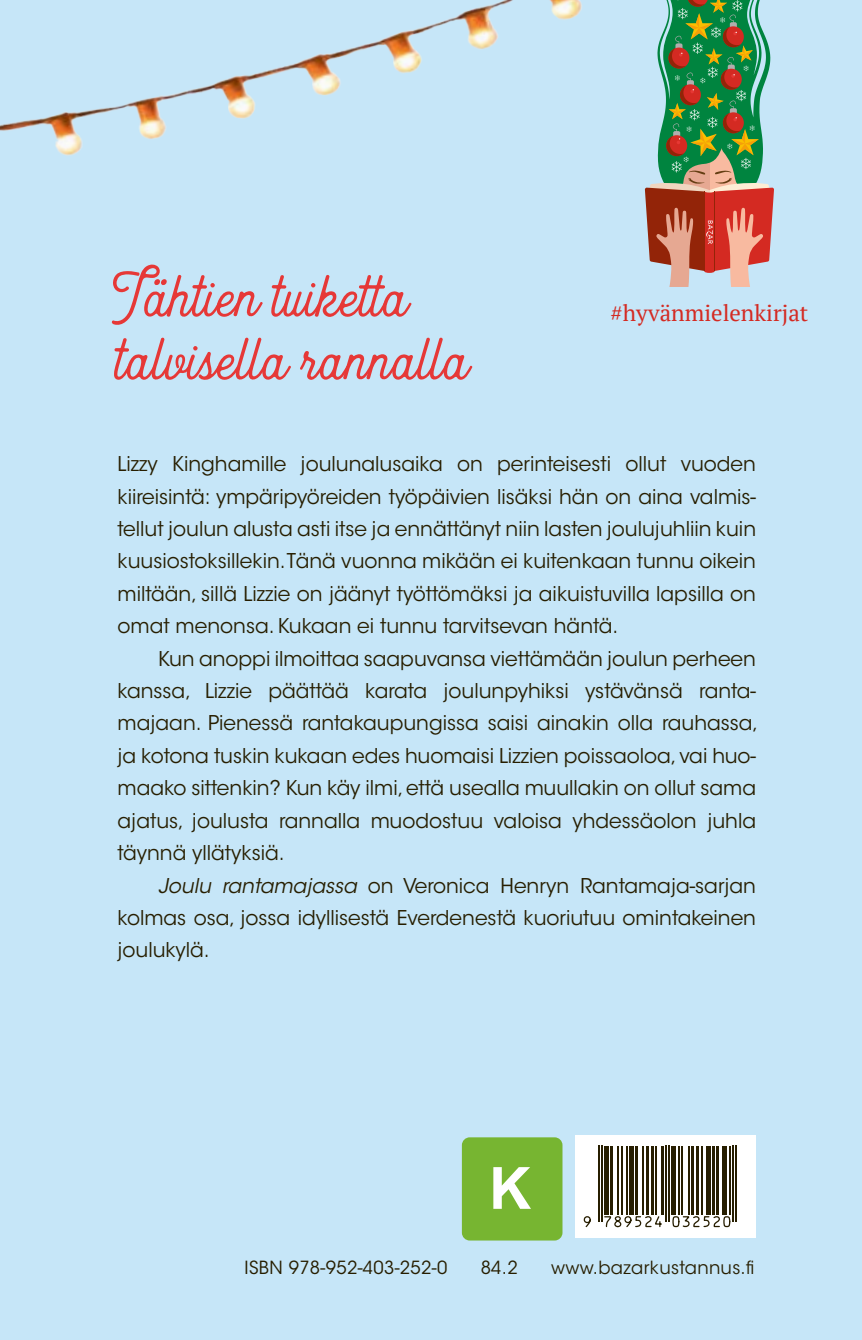
<style>
.page{position:relative;width:862px;height:1340px;background:#fff}
.page>*{position:absolute;margin:0;border:0;box-sizing:border-box;transform-origin:0 0}
.t1{font:72px/63px "Heritage";color:#e63837}
.t2{font:22.72px "PT Serif";color:#d42a22}
.t3{font:20.25px/32.4px "ITC Avant Garde Std";color:#271e00;text-align:justify}
.t4{font:18px "ITC Avant Garde Std";letter-spacing:.02em;color:#271e00}
.s1{font-style:italic}
</style>
<div class="page">
<div style="left:0;top:0;width:861px;height:1339px;background:#c6e6f8"></div>
<img style="left:0;top:0;width:582px;height:156px">
<div style="left:575px;top:1135px;width:180px;height:102px;background:#fff"></div>
<svg style="left:599px;top:1145px;width:138px;height:77px"></svg>
<hr style="left:598px;top:1145px;width:1px;height:76px;background:#271e00">
<hr style="left:601px;top:1145px;width:1px;height:76px;background:#271e00">
<hr style="left:604px;top:1145px;width:4px;height:69px;background:#271e00">
<hr style="left:609px;top:1145px;width:3px;height:69px;background:#271e00">
<hr style="left:617px;top:1145px;width:1px;height:69px;background:#271e00">
<hr style="left:621px;top:1145px;width:1px;height:69px;background:#271e00">
<hr style="left:625px;top:1145px;width:2px;height:69px;background:#271e00">
<div style="left:628px;top:1145px;width:5px;height:69px;background:#271e00"></div>
<hr style="left:634px;top:1145px;width:3px;height:69px;background:#271e00">
<hr style="left:641px;top:1145px;width:2px;height:69px;background:#271e00">
<hr style="left:646px;top:1145px;width:3px;height:69px;background:#271e00">
<hr style="left:650px;top:1145px;width:3px;height:69px;background:#271e00">
<hr style="left:654px;top:1145px;width:2px;height:69px;background:#271e00">
<hr style="left:660px;top:1145px;width:3px;height:69px;background:#271e00">
<hr style="left:665px;top:1145px;width:1px;height:76px;background:#271e00">
<hr style="left:668px;top:1145px;width:1px;height:76px;background:#271e00">
<div style="left:670px;top:1145px;width:5px;height:69px;background:#271e00"></div>
<hr style="left:678px;top:1145px;width:1px;height:69px;background:#271e00">
<hr style="left:681px;top:1145px;width:1px;height:69px;background:#271e00">
<hr style="left:688px;top:1145px;width:1px;height:69px;background:#271e00">
<hr style="left:691px;top:1145px;width:3px;height:69px;background:#271e00">
<hr style="left:695px;top:1145px;width:3px;height:69px;background:#271e00">
<hr style="left:701px;top:1145px;width:1px;height:69px;background:#271e00">
<div style="left:705px;top:1145px;width:5px;height:69px;background:#271e00"></div>
<hr style="left:711px;top:1145px;width:3px;height:69px;background:#271e00">
<hr style="left:715px;top:1145px;width:3px;height:69px;background:#271e00">
<div style="left:721px;top:1145px;width:5px;height:69px;background:#271e00"></div>
<hr style="left:728px;top:1145px;width:2px;height:69px;background:#271e00">
<hr style="left:731px;top:1145px;width:2px;height:76px;background:#271e00">
<hr style="left:734px;top:1145px;width:2px;height:76px;background:#271e00">
<svg style="left:583px;top:1214px;width:148px;height:14px"></svg>
<svg style="left:644px;top:0;width:129px;height:287px"></svg>
<div style="left:461px;top:1137px;width:101px;height:103px;background:#77b531;border-radius:8px"></div>
<svg style="left:493px;top:1167px;width:37px;height:41px"></svg>
<h1 class="t1" style="left:114px;top:267px;width:356px">Tähtien tuiketta talvisella rannalla</h1>
<p class="t2" style="left:610px;top:298px;width:199px">#hyvänmielenkirjat</p>
<p class="t3" style="left:117px;top:448px;width:639px">Lizzy Kinghamille joulunalusaika on perinteisesti ollut vuoden kiireisintä: ympäripyöreiden työpäivien lisäksi hän on aina valmis&shy;tellut joulun alusta asti itse ja ennättänyt niin lasten joulujuhliin kuin kuusiostoksillekin.Tänä vuonna mikään ei kuitenkaan tunnu oikein miltään, sillä Lizzie on jäänyt työttömäksi ja aikuistuvilla lapsilla on omat menonsa. Kukaan ei tunnu tarvitsevan häntä.</p>
<p class="t3" style="left:117px;top:642px;width:642px;text-indent:40px">Kun anoppi ilmoittaa saapuvansa viettämään joulun perheen kanssa, Lizzie päättää karata joulunpyhiksi ystävänsä ranta&shy;majaan. Pienessä rantakaupungissa saisi ainakin olla rauhassa, ja kotona tuskin kukaan edes huomaisi Lizzien poissaoloa, vai huo&shy;maako sittenkin? Kun käy ilmi, että usealla muullakin on ollut sama ajatus, joulusta rannalla muodostuu valoisa yhdessäolon juhla täynnä yllätyksiä.</p>
<p class="t3" style="left:117px;top:869px;width:639px;text-indent:40px"><span class="s1">Joulu rantamajassa</span> on Veronica Henryn Rantamaja-sarjan kolmas osa, jossa idyllisestä Everdenestä kuoriutuu omintakeinen joulukylä.</p>
<p class="t4" style="left:244px;top:1256px;width:204px">ISBN 978-952-403-252-0</p>
<p class="t4" style="left:480px;top:1256px;width:39px">84.2</p>
<p class="t4" style="left:550px;top:1256px;width:205px">www.bazarkustannus.fi</p>
</div>
